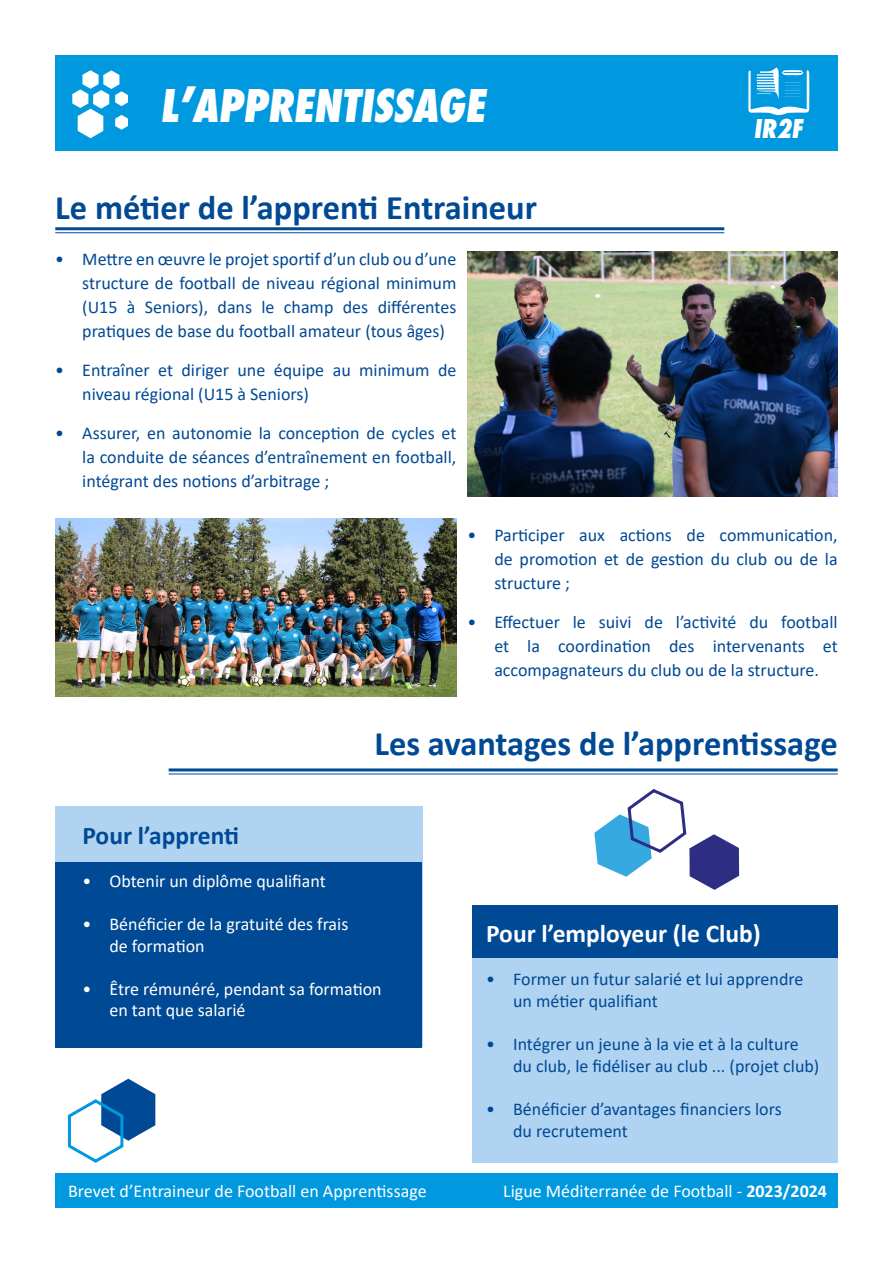
<style>
.page{position:relative;width:893px;height:1263px;background:#fff}
.page>*{position:absolute;margin:0;border:0;box-sizing:border-box;transform-origin:0 0}
.t1{font:italic 800 49.5px "Futura PT Cond";color:#fff}
.t2{font:700 34.5px "Calibri";color:#004994}
.t3{font:italic 800 28.5px "Futura PT Cond";color:#fff}
.t4{font:700 25.5px "Calibri";color:#fff}
.t5{font:700 25.5px "Calibri";color:#004994}
.t6{font:18px/24px "Calibri";color:#004994;text-align:justify}
.t7{font:18px/21.6px "Calibri";color:#fff}
.s1{font-weight:700}
</style>
<div class="page">
<div style="left:55px;top:55px;width:783px;height:96px;background:#0099df"></div>
<div style="left:55px;top:1173px;width:783px;height:35px;background:#0099df"></div>
<svg style="left:72px;top:70px;width:56px;height:68px"></svg>
<svg style="left:748px;top:67px;width:61px;height:48px"></svg>
<hr style="left:55px;top:227px;width:669px;height:3px;background:#004994">
<hr style="left:55px;top:232px;width:669px;height:1px;background:#004994">
<hr style="left:169px;top:768px;width:669px;height:3px;background:#004994">
<hr style="left:169px;top:773px;width:669px;height:1px;background:#004994">
<img style="left:467px;top:251px;width:371px;height:245px">
<img style="left:55px;top:519px;width:401px;height:177px">
<div style="left:55px;top:807px;width:367px;height:240px;background:#b0d3f1"></div>
<div style="left:472px;top:905px;width:366px;height:258px;background:#004994"></div>
<div style="left:55px;top:862px;width:366px;height:186px;background:#004994"></div>
<svg style="left:67px;top:1079px;width:88px;height:84px"></svg>
<div style="left:472px;top:958px;width:366px;height:205px;background:#b0d3f1"></div>
<svg style="left:594px;top:789px;width:145px;height:101px"></svg>
<h1 class="t1" style="left:162px;top:76px;width:326px">L’APPRENTISSAGE</h1>
<h2 class="t2" style="left:55px;top:183px;width:483px">Le métier de l’apprenti Entraineur</h2>
<p class="t6" style="left:82px;top:247px;width:376px;text-indent:-27px">• Mettre en œuvre le projet sportif d’un club ou d’une structure de football de niveau régional minimum (U15 à Seniors), dans le champ des différentes pratiques de base du football amateur (tous âges)</p>
<p class="t6" style="left:82px;top:358px;width:376px;text-indent:-27px">• Entraîner et diriger une équipe au minimum de niveau régional (U15 à Seniors)</p>
<p class="t6" style="left:82px;top:421px;width:376px;text-indent:-27px">• Assurer, en autonomie la conception de cycles et la conduite de séances d’entraînement en football, intégrant des notions d’arbitrage ;</p>
<h3 class="t3" style="left:754px;top:112px;width:50px">IR2F</h3>
<p class="t6" style="left:494px;top:523px;width:345px;text-indent:-27px">• Participer aux actions de communication, de promotion et de gestion du club ou de la structure ;</p>
<p class="t6" style="left:494px;top:610px;width:345px;text-indent:-27px">• Effectuer le suivi de l’activité du football et la coordination des intervenants et accompagnateurs du club ou de la structure.</p>
<h2 class="t2" style="left:374px;top:719px;width:465px">Les avantages de l’apprentissage</h2>
<h3 class="t5" style="left:82px;top:817px;width:158px">Pour l’apprenti</h3>
<p class="t7" style="left:82px;top:870px;width:245px">• Obtenir un diplôme qualifiant</p>
<p class="t7" style="left:109px;top:913px;width:240px;text-indent:-27px">• Bénéficier de la gratuité des frais de formation</p>
<p class="t7" style="left:109px;top:978px;width:274px;text-indent:-27px">• Être rémunéré, pendant sa formation en tant que salarié</p>
<h3 class="t4" style="left:486px;top:916px;width:276px">Pour l’employeur (le Club)</h3>
<p class="t6" style="left:513px;top:968px;width:292px;line-height:21.6px;text-indent:-27px">• Former un futur salarié et lui apprendre un métier qualifiant</p>
<p class="t6" style="left:513px;top:1033px;width:308px;line-height:21.6px;text-indent:-27px">• Intégrer un jeune à la vie et à la culture du club, le fidéliser au club ... (projet club)</p>
<p class="t6" style="left:513px;top:1098px;width:270px;line-height:21.6px;text-indent:-27px">• Bénéficier d’avantages financiers lors du recrutement</p>
<p class="t7" style="left:68px;top:1180px;width:360px">Brevet d’Entraineur de Football en Apprentissage</p>
<p class="t7" style="left:503px;top:1180px;width:325px">Ligue Méditerranée de Football - <span class="s1">2023/2024</span></p>
</div>
